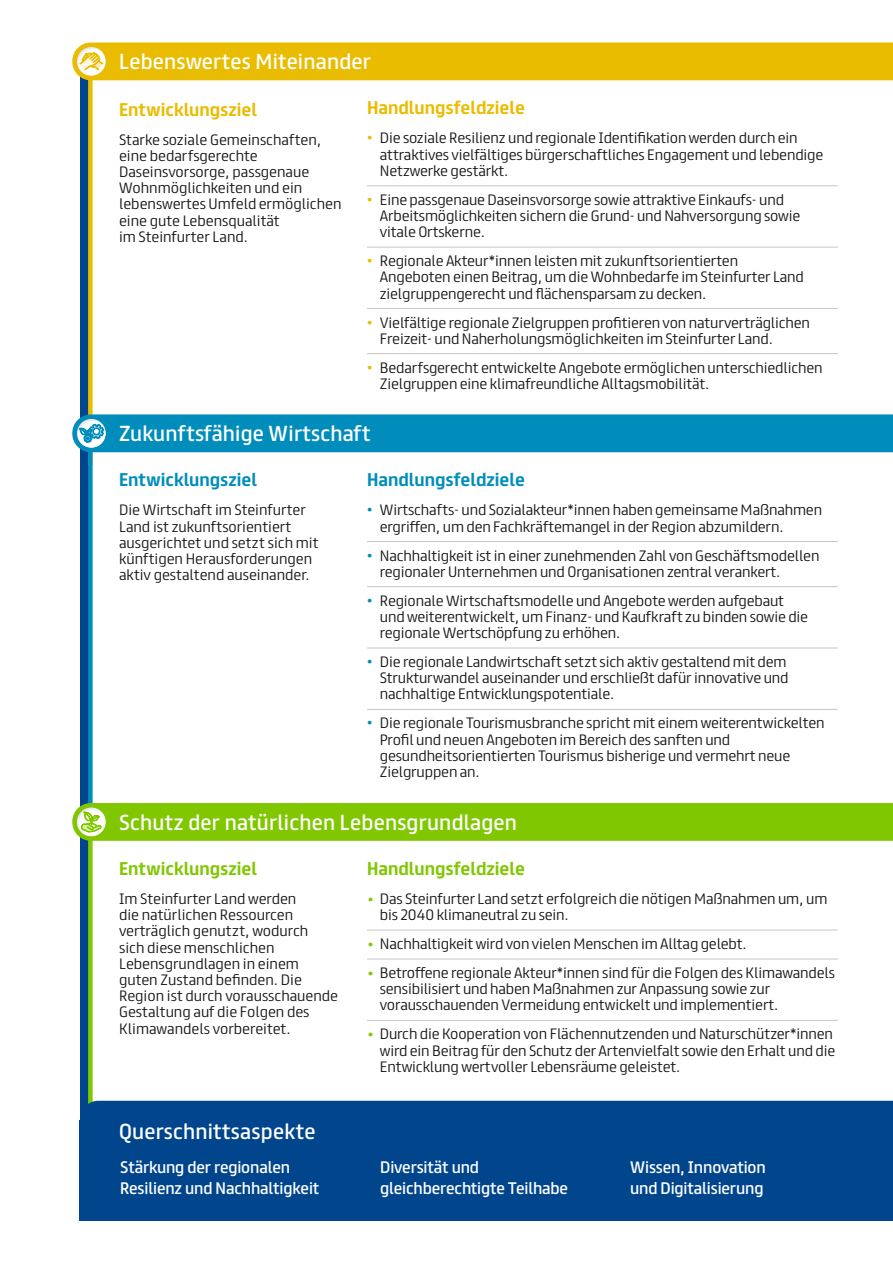
<style>
.page{position:relative;width:893px;height:1263px;background:#fff}
.page>*{position:absolute;margin:0;border:0;box-sizing:border-box;transform-origin:0 0}
.t1{font:19.5px "FS Truman";letter-spacing:.01em;color:#fff}
.t2{font:700 16.5px "FS Truman";color:#eabc00}
.t3{font:700 16.5px "FS Truman";color:#008dbc}
.t4{font:700 16.5px "FS Truman";color:#80c700}
.t5{font:15px/21px "FS Truman";letter-spacing:-.01em;color:#fff}
.t6{font:300 13.5px/16.2px "FS Truman";letter-spacing:-.01em;color:#151616}
.s1{font-family:"Arial";font-weight:400;font-size:15px;color:#eabc00}
.s2{font-family:"Arial";font-weight:400;font-size:15px;color:#008dbc}
.s3{color:#80c700}
</style>
<div class="page">
<div style="left:80px;top:1120px;width:813px;height:100px;background:#01468d"></div>
<div style="left:80px;top:59px;width:10px;height:1161px;background:#01468d"></div>
<div style="left:88px;top:61px;width:5px;height:404px;background:#eabc00"></div>
<div style="left:88px;top:432px;width:5px;height:404px;background:#008dbc"></div>
<div style="left:88px;top:815px;width:5px;height:295px;background:#80c700"></div>
<div style="left:88px;top:1101px;width:805px;height:19px;background:#01468d"></div>
<hr style="left:367px;top:185px;width:471px;height:1px;background:#c5c5c5">
<hr style="left:367px;top:247px;width:471px;height:1px;background:#c5c5c5">
<hr style="left:367px;top:308px;width:471px;height:1px;background:#c5c5c5">
<hr style="left:367px;top:353px;width:471px;height:1px;background:#c5c5c5">
<hr style="left:367px;top:541px;width:471px;height:1px;background:#c5c5c5">
<hr style="left:367px;top:586px;width:471px;height:1px;background:#c5c5c5">
<hr style="left:367px;top:648px;width:471px;height:1px;background:#c5c5c5">
<hr style="left:367px;top:709px;width:471px;height:1px;background:#c5c5c5">
<hr style="left:367px;top:930px;width:471px;height:1px;background:#c5c5c5">
<hr style="left:367px;top:959px;width:471px;height:1px;background:#c5c5c5">
<hr style="left:367px;top:1020px;width:471px;height:1px;background:#c5c5c5">
<div style="left:72px;top:43px;width:821px;height:37px;background:#eabc00"></div>
<div style="left:76px;top:46px;width:31px;height:31px;border:1px solid #eabc00;border-radius:50%"></div>
<div style="left:72px;top:414px;width:821px;height:38px;background:#008dbc"></div>
<div style="left:76px;top:418px;width:31px;height:31px;border:1px solid #008dbc;border-radius:50%"></div>
<div style="left:72px;top:803px;width:821px;height:38px;background:#80c700"></div>
<div style="left:76px;top:806px;width:31px;height:31px;border:1px solid #80c700;border-radius:50%"></div>
<h1 class="t1" style="left:119px;top:44px;width:253px">Lebenswertes Miteinander</h1>
<p class="t2" style="left:119px;top:95px;width:139px">Entwicklungsziel</p>
<p class="t6" style="left:119px;top:130px;width:224px">Starke soziale Gemeinschaften, eine bedarfsgerechte<br>Daseinsvorsorge, passgenaue<br>Wohnmöglichkeiten und ein lebenswertes Umfeld ermöglichen eine gute Lebensqualität<br>im Steinfurter Land.</p>
<p class="t2" style="left:367px;top:94px;width:160px">Handlungsfeldziele</p>
<p class="t6" style="left:380px;top:129px;width:445px;text-indent:-13px"><span class="s1">•</span> Die soziale Resilienz und regionale Identifikation werden durch ein attraktives vielfältiges bürgerschaftliches Engagement und lebendige<br>Netzwerke gestärkt.</p>
<p class="t6" style="left:380px;top:190px;width:422px;text-indent:-13px"><span class="s1">•</span> Eine passgenaue Daseinsvorsorge sowie attraktive Einkaufs- und<br>Arbeitsmöglichkeiten sichern die Grund- und Nahversorgung sowie vitale Ortskerne.</p>
<p class="t6" style="left:380px;top:252px;width:426px;text-indent:-13px"><span class="s1">•</span> Regionale Akteur*innen leisten mit zukunftsorientierten<br>Angeboten einen Beitrag, um die Wohnbedarfe im Steinfurter Land zielgruppengerecht und flächensparsam zu decken.</p>
<p class="t6" style="left:380px;top:313px;width:432px;text-indent:-13px"><span class="s1">•</span> Vielfältige regionale Zielgruppen profitieren von naturverträglichen<br>Freizeit- und Naherholungsmöglichkeiten im Steinfurter Land.</p>
<p class="t6" style="left:380px;top:358px;width:444px;text-indent:-13px"><span class="s1">•</span> Bedarfsgerecht entwickelte Angebote ermöglichen unterschiedlichen<br>Zielgruppen eine klimafreundliche Alltagsmobilität.</p>
<h1 class="t1" style="left:119px;top:416px;width:253px">Zukunftsfähige Wirtschaft</h1>
<p class="t3" style="left:119px;top:466px;width:139px">Entwicklungsziel</p>
<p class="t6" style="left:119px;top:501px;width:201px">Die Wirtschaft im Steinfurter<br>Land ist zukunftsorientiert ausgerichtet und setzt sich mit künftigen Herausforderungen aktiv gestaltend auseinander.</p>
<p class="t3" style="left:367px;top:466px;width:160px">Handlungsfeldziele</p>
<p class="t6" style="left:380px;top:501px;width:444px;text-indent:-13px"><span class="s2">•</span> Wirtschafts- und Sozialakteur*innen haben gemeinsame Maßnahmen ergriffen, um den Fachkräftemangel in der Region abzumildern.</p>
<p class="t6" style="left:380px;top:546px;width:441px;text-indent:-13px"><span class="s2">•</span> Nachhaltigkeit ist in einer zunehmenden Zahl von Geschäftsmodellen regionaler Unternehmen und Organisationen zentral verankert.</p>
<p class="t6" style="left:380px;top:591px;width:430px;text-indent:-13px"><span class="s2">•</span> Regionale Wirtschaftsmodelle und Angebote werden aufgebaut und weiterentwickelt, um Finanz- und Kaufkraft zu binden sowie die regionale Wertschöpfung zu erhöhen.</p>
<p class="t6" style="left:380px;top:652px;width:410px;text-indent:-13px"><span class="s2">•</span> Die regionale Landwirtschaft setzt sich aktiv gestaltend mit dem<br>Strukturwandel auseinander und erschließt dafür innovative und nachhaltige Entwicklungspotentiale.</p>
<p class="t6" style="left:380px;top:714px;width:446px;text-indent:-13px"><span class="s2">•</span> Die regionale Tourismusbranche spricht mit einem weiterentwickelten Profil und neuen Angeboten im Bereich des sanften und gesundheitsorientierten Tourismus bisherige und vermehrt neue Zielgruppen an.</p>
<h1 class="t1" style="left:119px;top:805px;width:399px">Schutz der natürlichen Lebensgrundlagen</h1>
<p class="t4" style="left:119px;top:854px;width:139px">Entwicklungsziel</p>
<p class="t6" style="left:119px;top:889px;width:221px">Im Steinfurter Land werden<br>die natürlichen Ressourcen verträglich genutzt, wodurch<br>sich diese menschlichen<br>Lebensgrundlagen in einem guten Zustand befinden. Die<br>Region ist durch vorausschauende<br>Gestaltung auf die Folgen des<br>Klimawandels vorbereitet.</p>
<p class="t4" style="left:367px;top:854px;width:160px">Handlungsfeldziele</p>
<p class="t6" style="left:380px;top:889px;width:449px;text-indent:-13px"><span class="s3">•</span> Das Steinfurter Land setzt erfolgreich die nötigen Maßnahmen um, um bis 2040 klimaneutral zu sein.</p>
<p class="t6" style="left:367px;top:934px;width:381px"><span class="s3">•</span> Nachhaltigkeit wird von vielen Menschen im Alltag gelebt.</p>
<p class="t6" style="left:380px;top:963px;width:457px;text-indent:-13px"><span class="s3">•</span> Betroffene regionale Akteur*innen sind für die Folgen des Klimawandels sensibilisiert und haben Maßnahmen zur Anpassung sowie zur vorausschauenden Vermeidung entwickelt und implementiert.</p>
<p class="t6" style="left:380px;top:1025px;width:457px;text-indent:-13px"><span class="s3">•</span> Durch die Kooperation von Flächennutzenden und Naturschützer*innen wird ein Beitrag für den Schutz der Artenvielfalt sowie den Erhalt und die<br>Entwicklung wertvoller Lebensräume geleistet.</p>
<h1 class="t1" style="left:119px;top:1114px;width:198px">Querschnittsaspekte</h1>
<p class="t5" style="left:120px;top:1155px;width:201px">Stärkung der regionalen<br>Resilienz und Nachhaltigkeit</p>
<p class="t5" style="left:630px;top:1155px;width:137px">Wissen, Innovation und Digitalisierung</p>
<p class="t5" style="left:380px;top:1155px;width:189px">Diversität und gleichberechtigte Teilhabe</p>
</div>
